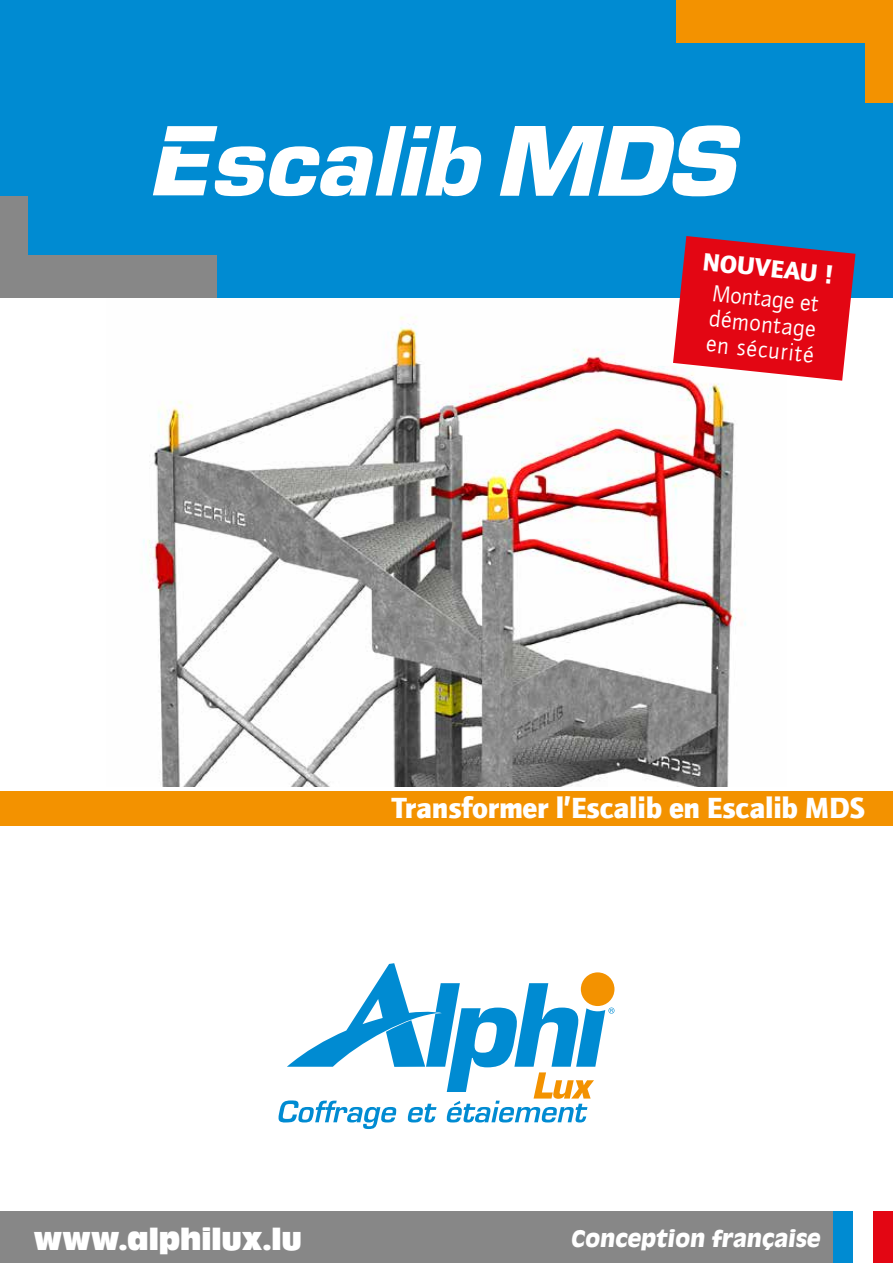
<style>
.page{position:relative;width:893px;height:1263px;background:#fff}
.page>*{position:absolute;margin:0;border:0;box-sizing:border-box;transform-origin:0 0}
.t1{font:32.25px "Antique Olive T Compact";letter-spacing:-.005em;color:#fff;scale:.92 1}
.t2{font:900 30px "Quay Sans ITC Com";letter-spacing:-.01em;color:#fff}
.t3{font:900 25.5px "Quay Sans ITC Com";color:#fff}
.t4{font:24px/25.5px "Quay Sans ITC Com";color:#fff;text-align:justify}
.t5{font:900 22.5px "Antique Olive";color:#fff}
</style>
<div class="page">
<img style="left:143px;top:316px;width:603px;height:471px">
<div style="left:0;top:0;width:893px;height:298px;background:#008bd2"></div>
<div style="left:676px;top:0;width:217px;height:43px;background:#f39200"></div>
<div style="left:0;top:255px;width:217px;height:43px;background:#878787"></div>
<div style="left:865px;top:0;width:28px;height:102px;background:#f39200"></div>
<div style="left:0;top:196px;width:28px;height:97px;background:#878787"></div>
<div style="left:0;top:1212px;width:846px;height:51px;background:#878787"></div>
<div style="left:833px;top:1212px;width:20px;height:51px;background:#008bd2"></div>
<div style="left:873px;top:1212px;width:20px;height:51px;background:#e30613"></div>
<div style="left:0;top:791px;width:893px;height:34px;background:#f39200"></div>
<svg style="left:153px;top:126px;width:329px;height:70px"></svg>
<svg style="left:500px;top:125px;width:240px;height:71px"></svg>
<svg style="left:673px;top:236px;width:182px;height:145px"></svg>
<svg style="left:278px;top:963px;width:336px;height:166px"></svg>
<p class="t3" style="left:705px;top:245px;width:133px;rotate:6deg">NOUVEAU !</p>
<p class="t4" style="left:713px;top:280px;width:110px;rotate:6deg">Montage et démontage en sécurité</p>
<p class="t2" style="left:392px;top:788px;width:475px">Transformer l’Escalib en Escalib MDS</p>
<p class="t1" style="left:34px;top:1220px;width:293px">www.alphilux.lu</p>
<p class="t5" style="left:571px;top:1225px;width:254px">CONCEPTION FRANÇAISE</p>
</div>
